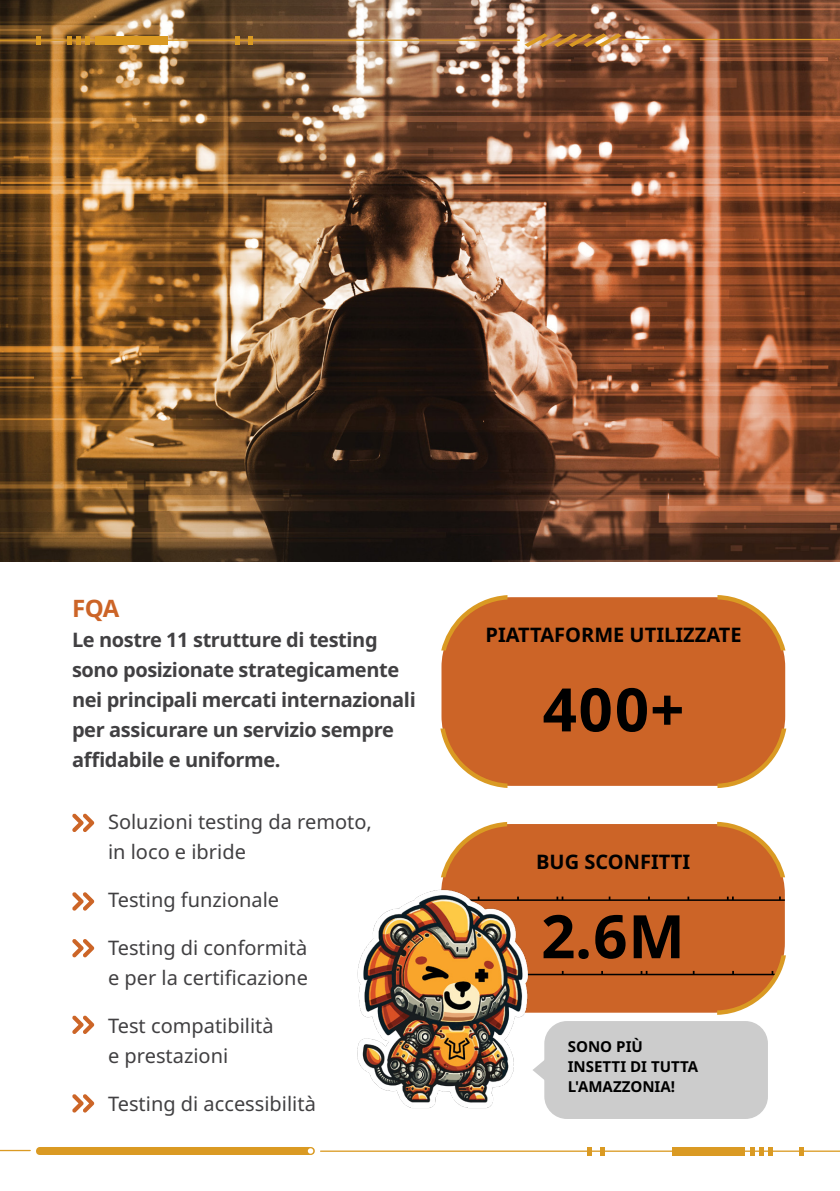
<style>
.page{position:relative;width:840px;height:1191px;background:#fff}
.page>*{position:absolute;margin:0;border:0;box-sizing:border-box;transform-origin:0 0}
.t1{font:700 60px "Noto Sans";color:#000}
.t2{font:700 24px "Noto Sans";color:#cc6427}
.t3{font:20px/30px "Noto Sans";color:#414042}
.t4{font:700 20px/30px "Noto Sans";letter-spacing:-.02em;color:#414042}
.t5{font:700 20px "Noto Sans";color:#000}
.t6{font:700 15px/20px "Noto Sans";color:#000}
</style>
<div class="page">
<img style="left:0;top:0;width:840px;height:561px">
<svg style="left:72px;top:813px;width:22px;height:19px"></svg>
<svg style="left:72px;top:892px;width:22px;height:19px"></svg>
<svg style="left:72px;top:939px;width:22px;height:18px"></svg>
<svg style="left:72px;top:1015px;width:22px;height:19px"></svg>
<svg style="left:72px;top:1094px;width:22px;height:18px"></svg>
<svg style="left:524px;top:33px;width:97px;height:14px"></svg>
<div style="left:95px;top:36px;width:73px;height:8px;background:#da9a23"></div>
<svg style="left:86px;top:36px;width:4px;height:8px"></svg>
<div style="left:67px;top:36px;width:5px;height:8px;background:#da9a23"></div>
<div style="left:76px;top:36px;width:5px;height:8px;background:#da9a23"></div>
<div style="left:36px;top:36px;width:5px;height:8px;background:#da9a23"></div>
<div style="left:235px;top:36px;width:5px;height:8px;background:#da9a23"></div>
<div style="left:248px;top:36px;width:5px;height:8px;background:#da9a23"></div>
<hr style="left:0;top:40px;width:519px;height:1px;background:#da9a23">
<hr style="left:622px;top:39px;width:218px;height:1px;background:#da9a23">
<div style="left:36px;top:1147px;width:279px;height:8px;background:#da9a23"></div>
<div style="left:671px;top:1147px;width:73px;height:8px;background:#da9a23"></div>
<div style="left:749px;top:1147px;width:5px;height:8px;background:#da9a23"></div>
<div style="left:768px;top:1147px;width:5px;height:8px;background:#da9a23"></div>
<svg style="left:759px;top:1147px;width:4px;height:8px"></svg>
<div style="left:799px;top:1147px;width:5px;height:8px;background:#da9a23"></div>
<div style="left:599px;top:1147px;width:5px;height:8px;background:#da9a23"></div>
<svg style="left:587px;top:1147px;width:4px;height:8px"></svg>
<hr style="left:320px;top:1150px;width:520px;height:2px;background:#da9a23">
<hr style="left:0;top:1150px;width:30px;height:1px;background:#da9a23">
<svg style="left:440px;top:595px;width:346px;height:193px;background:#d07138"></svg>
<svg style="left:441px;top:822px;width:345px;height:193px;background:#cd6f36"></svg>
<img style="left:357px;top:883px;width:195px;height:225px">
<div style="left:544px;top:1021px;width:224px;height:98px;background:#ccc;border-radius:23px"></div>
<svg style="left:532px;top:1059px;width:13px;height:22px"></svg>
<p class="t2" style="left:72px;top:595px;width:49px">FQA</p>
<p class="t4" style="left:72px;top:626px;width:345px">Le nostre 11 strutture di testing sono posizionate strategicamente nei principali mercati internazionali per assicurare un servizio sempre affidabile e uniforme.</p>
<p class="t3" style="left:108px;top:807px;width:265px">Soluzioni testing da remoto, in loco e ibride</p>
<p class="t3" style="left:108px;top:885px;width:173px">Testing funzionale</p>
<p class="t3" style="left:108px;top:933px;width:201px">Testing di conformità e per la certificazione</p>
<p class="t3" style="left:108px;top:1011px;width:167px">Test compatibilità e prestazioni</p>
<p class="t3" style="left:108px;top:1089px;width:209px">Testing di accessibilità</p>
<p class="t5" style="left:485px;top:623px;width:257px">PIATTAFORME UTILIZZATE</p>
<h1 class="t1" style="left:542px;top:676px;width:143px">400+</h1>
<p class="t5" style="left:536px;top:850px;width:155px">BUG SCONFITTI</p>
<h1 class="t1" style="left:541px;top:902px;width:145px">2.6M</h1>
<p class="t6" style="left:567px;top:1037px;width:132px">SONO PIÙ<br>INSETTI DI TUTTA<br>L'AMAZZONIA!</p>
</div>
